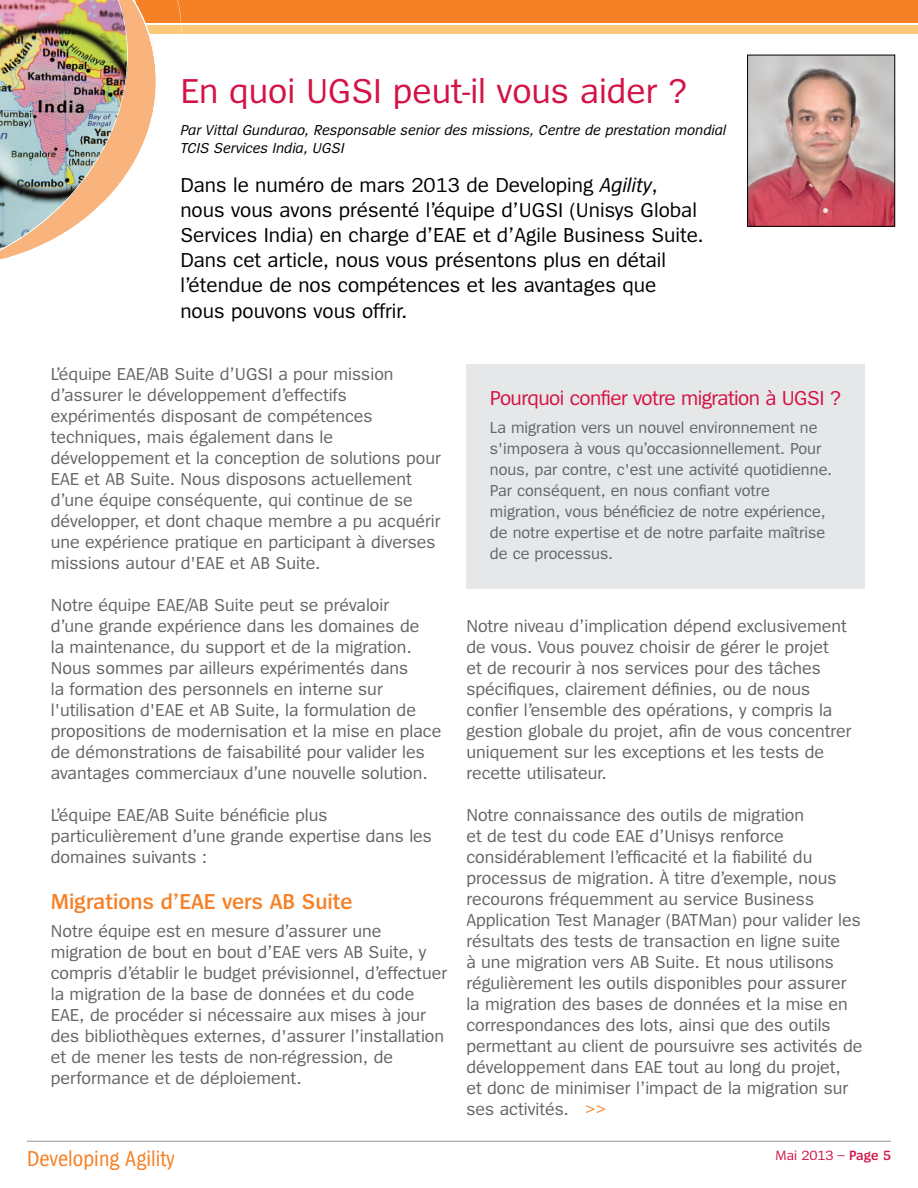
<style>
.page{position:relative;width:918px;height:1188px;background:#fff}
.page>*{position:absolute;margin:0;border:0;box-sizing:border-box;transform-origin:0 0}
.t1{font:36px "Spiegel";color:#d31245}
.t2{font:600 22.5px "Spiegel";color:#f58025}
.t3{font:22.5px "Spiegel Cd";color:#f58025}
.t4{font:21px/25.2px "Spiegel";color:#000}
.t5{font:21px "Spiegel";letter-spacing:-.025em;color:#d31245}
.t6{font:18px/21px "Spiegel";color:#636466}
.t7{font:16.5px/21px "Spiegel";color:#636466}
.t8{font:italic 15px/18px "Spiegel";color:#000}
.t9{font:13.95px "Spiegel";color:#d31245}
.s1{font-style:italic}
.s2{color:#f58025}
.s3{font-weight:600}
</style>
<div class="page">
<div style="left:0;top:0;width:918px;height:22px;background:#f58025"></div>
<div style="left:0;top:25px;width:918px;height:9px;background:#fcc879"></div>
<img style="left:0;top:0;width:158px;height:260px">
<hr style="left:27px;top:1141px;width:864px;height:1px;background:#939598">
<img style="left:749px;top:57px;width:144px;height:168px">
<div style="left:747px;top:55px;width:148px;height:172px;border:1px solid #000"></div>
<div style="left:466px;top:364px;width:399px;height:225px;background:#e6e7e8"></div>
<h1 class="t1" style="left:180px;top:73px;width:508px">En quoi UGSI peut-il vous aider ?</h1>
<p class="t8" style="left:180px;top:121px;width:547px">Par Vittal Gundurao, Responsable senior des missions, Centre de prestation mondial<br>TCIS Services India, UGSI</p>
<p class="t4" style="left:180px;top:173px;width:525px">Dans le numéro de mars 2013 de Developing <span class="s1">Agility</span>, nous vous avons présenté l’équipe d’UGSI (Unisys Global Services India) en charge d’EAE et d’Agile Business Suite.<br>Dans cet article, nous vous présentons plus en détail l’étendue de nos compétences et les avantages que nous pouvons vous offrir.</p>
<p class="t6" style="left:51px;top:364px;width:392px">L’équipe EAE/AB Suite d’UGSI a pour mission d’assurer le développement d’effectifs expérimentés disposant de compétences techniques, mais également dans le développement et la conception de solutions pour EAE et AB Suite. Nous disposons actuellement d’une équipe conséquente, qui continue de se développer, et dont chaque membre a pu acquérir une expérience pratique en participant à diverses missions autour d'EAE et AB Suite.</p>
<p class="t6" style="left:51px;top:595px;width:392px">Notre équipe EAE/AB Suite peut se prévaloir<br>d’une grande expérience dans les domaines de<br>la maintenance, du support et de la migration.<br>Nous sommes par ailleurs expérimentés dans<br>la formation des personnels en interne sur l'utilisation d'EAE et AB Suite, la formulation de propositions de modernisation et la mise en place de démonstrations de faisabilité pour valider les avantages commerciaux d’une nouvelle solution.</p>
<p class="t6" style="left:51px;top:805px;width:383px">L’équipe EAE/AB Suite bénéficie plus particulièrement d’une grande expertise dans les domaines suivants :</p>
<p class="t2" style="left:51px;top:891px;width:303px">Migrations d’EAE vers AB Suite</p>
<p class="t6" style="left:51px;top:921px;width:398px">Notre équipe est en mesure d’assurer une migration de bout en bout d’EAE vers AB Suite, y compris d’établir le budget prévisionnel, d’effectuer la migration de la base de données et du code EAE, de procéder si nécessaire aux mises à jour des bibliothèques externes, d'assurer l’installation et de mener les tests de non-régression, de performance et de déploiement.</p>
<p class="t3" style="left:27px;top:1148px;width:149px">Developing Agility</p>
<p class="t5" style="left:490px;top:388px;width:353px">Pourquoi confier votre migration à UGSI ?</p>
<p class="t7" style="left:490px;top:417px;width:344px">La migration vers un nouvel environnement ne s'imposera à vous qu’occasionnellement. Pour nous, par contre, c'est une activité quotidienne.<br>Par conséquent, en nous confiant votre migration, vous bénéficiez de notre expérience, de notre expertise et de notre parfaite maîtrise de ce processus.</p>
<p class="t6" style="left:466px;top:616px;width:387px">Notre niveau d’implication dépend exclusivement de vous. Vous pouvez choisir de gérer le projet<br>et de recourir à nos services pour des tâches spécifiques, clairement définies, ou de nous confier l’ensemble des opérations, y compris la gestion globale du projet, afin de vous concentrer uniquement sur les exceptions et les tests de recette utilisateur.</p>
<p class="t6" style="left:466px;top:805px;width:398px">Notre connaissance des outils de migration<br>et de test du code EAE d’Unisys renforce considérablement l’efficacité et la fiabilité du processus de migration. À titre d’exemple, nous recourons fréquemment au service Business Application Test Manager (BATMan) pour valider les résultats des tests de transaction en ligne suite<br>à une migration vers AB Suite. Et nous utilisons régulièrement les outils disponibles pour assurer la migration des bases de données et la mise en correspondances des lots, ainsi que des outils permettant au client de poursuivre ses activités de développement dans EAE tout au long du projet,<br>et donc de minimiser l’impact de la migration sur ses activités. <span class="s2">&gt;&gt;</span></p>
<p class="t9" style="left:776px;top:1148px;width:117px">Mai 2013 – <span class="s3">Page 5</span></p>
</div>
